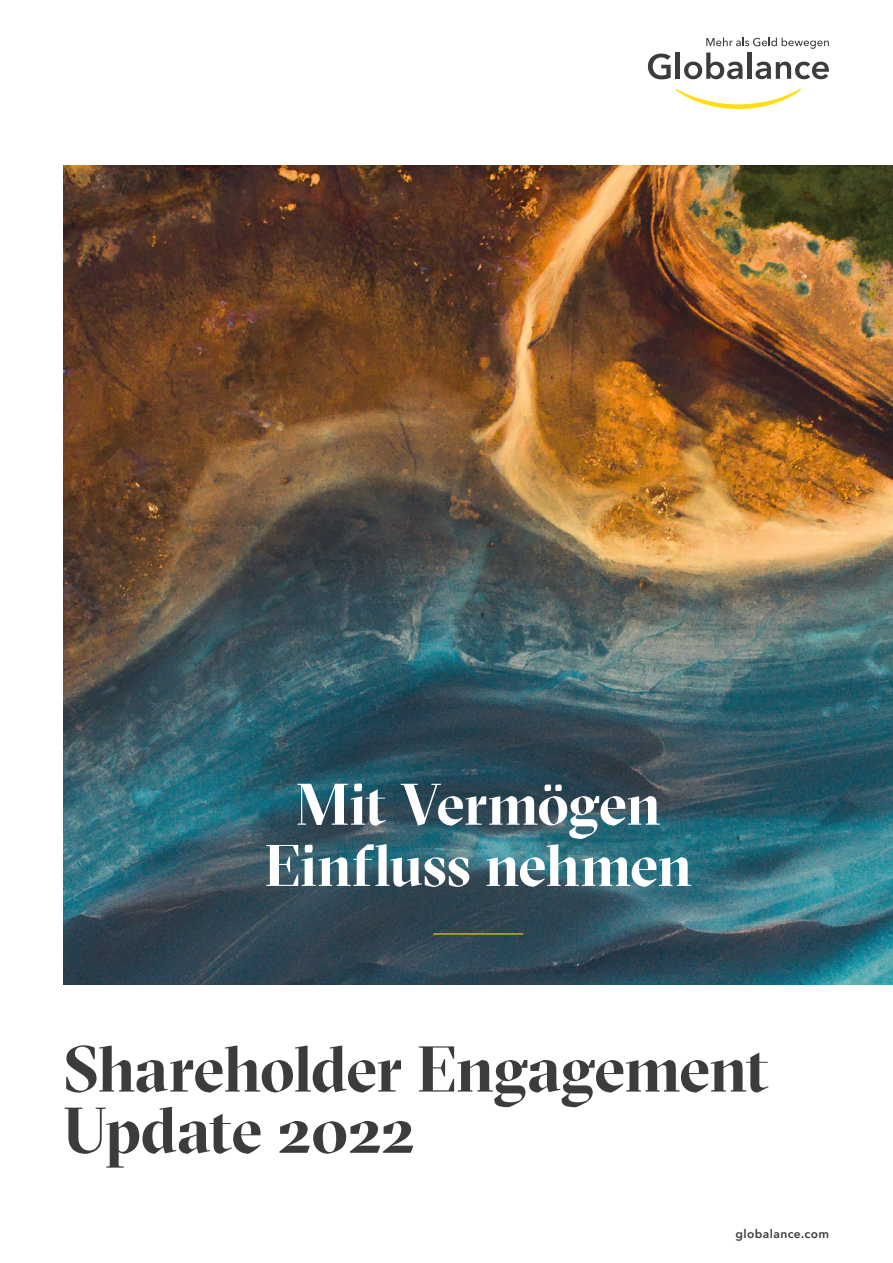
<style>
.page{position:relative;width:893px;height:1263px;background:#fff}
.page>*{position:absolute;margin:0;border:0;box-sizing:border-box;transform-origin:0 0}
.t1{font:700 64.5px/61.2px "GT Sectra Display";letter-spacing:-.015em;color:#3c3c3b}
.t2{font:700 58.5px/61.2px "GT Sectra Display";letter-spacing:-.015em;color:#fff;text-align:center}
.t3{font:600 12px "Avenir Next LT Pro";letter-spacing:.03em;color:#3c3c3b}
</style>
<div class="page">
<img style="left:64px;top:166px;width:829px;height:819px">
<svg style="left:648px;top:54px;width:23px;height:25px"></svg>
<hr style="left:676px;top:53px;width:4px;height:26px;background:#3c3c3b">
<svg style="left:684px;top:38px;width:145px;height:41px"></svg>
<svg style="left:676px;top:89px;width:125px;height:20px"></svg>
<hr style="left:433px;top:933px;width:90px;height:1px;background:#ffde14">
<p class="t2" style="left:265px;top:774px;width:429px">Mit Vermögen<br>Einfluss nehmen</p>
<p class="t1" style="left:64px;top:1038px;width:707px">Shareholder Engagement<br>Update 2022</p>
<p class="t3" style="left:736px;top:1227px;width:95px">globalance.com</p>
</div>
